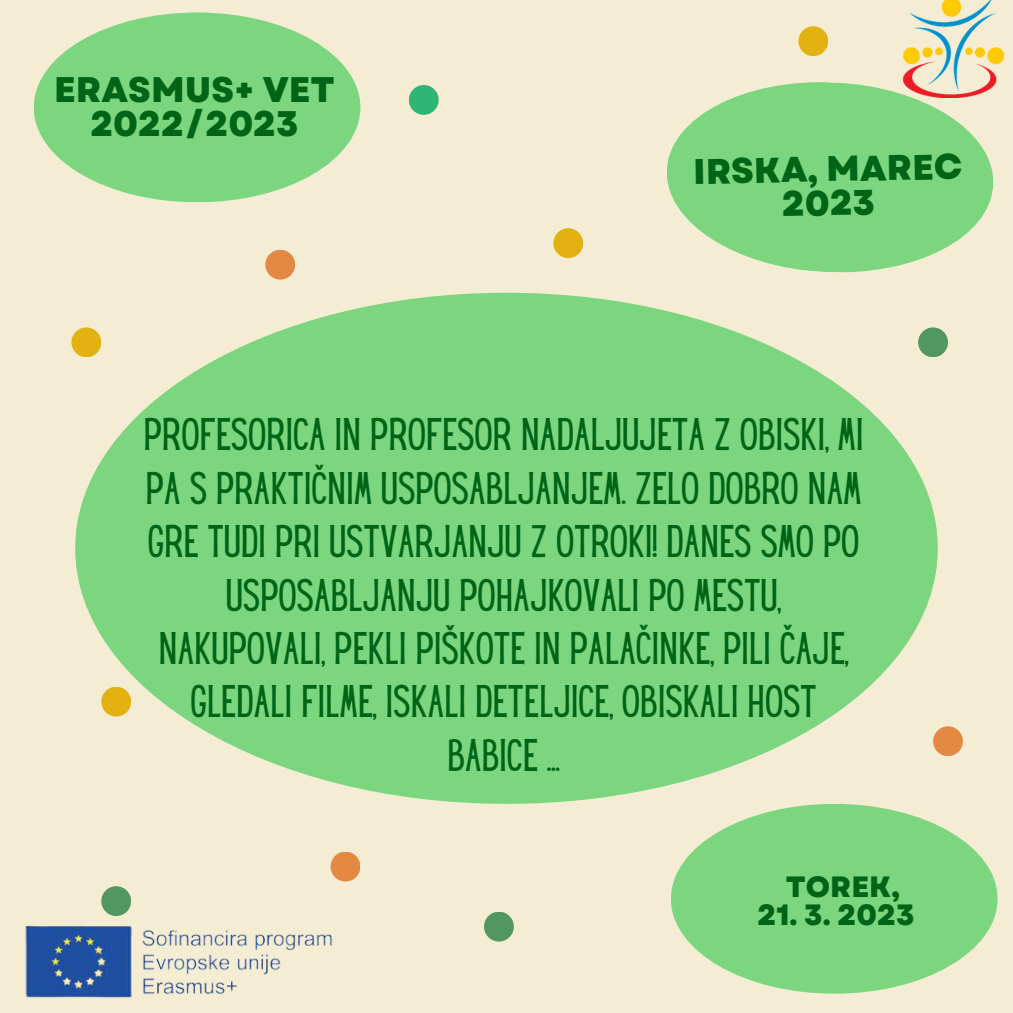
<style>
.page{position:relative;width:1013px;height:1013px;background:#fff}
.page>*{position:absolute;margin:0;border:0;box-sizing:border-box;transform-origin:0 0}
.t1{font:40px/53.5px "Hey Gotcha";letter-spacing:.01em;color:#006416;text-align:center}
.t2{font:800 35.5px/33.8px "Garet";color:#006416;text-align:center}
.t3{font:800 29.25px "Garet";color:#006416}
</style>
<div class="page">
<div style="left:0;top:0;width:1012px;height:1012px;background:#f4edd4"></div>
<div style="left:34px;top:12px;width:326px;height:190px;background:#7cd680;border-radius:50%"></div>
<div style="left:933px;top:726px;width:29px;height:30px;background:#e48943;border-radius:50%"></div>
<div style="left:101px;top:686px;width:30px;height:30px;background:#e2b210;border-radius:50%"></div>
<div style="left:409px;top:85px;width:29px;height:30px;background:#2fb675;border-radius:50%"></div>
<div style="left:101px;top:886px;width:30px;height:30px;background:#529661;border-radius:50%"></div>
<svg style="left:667px;top:82px;width:326px;height:191px;fill:#7cd680"></svg>
<div style="left:671px;top:803px;width:326px;height:190px;background:#7cd680;border-radius:50%"></div>
<div style="left:75px;top:293px;width:862px;height:510px;background:#7cd680;border-radius:50%"></div>
<div style="left:71px;top:327px;width:30px;height:30px;background:#e2b210;border-radius:50%"></div>
<div style="left:798px;top:26px;width:30px;height:30px;background:#e2b210;border-radius:50%"></div>
<div style="left:553px;top:228px;width:30px;height:30px;background:#e2b210;border-radius:50%"></div>
<div style="left:918px;top:327px;width:30px;height:30px;background:#529661;border-radius:50%"></div>
<div style="left:484px;top:911px;width:30px;height:30px;background:#529661;border-radius:50%"></div>
<div style="left:265px;top:250px;width:30px;height:29px;background:#e48943;border-radius:50%"></div>
<div style="left:330px;top:851px;width:30px;height:30px;background:#e48943;border-radius:50%"></div>
<img style="left:25px;top:911px;width:308px;height:87px">
<img style="left:885px;top:0;width:120px;height:98px">
<p class="t2" style="left:54px;top:73px;width:282px">ERASMUS+ VET<br>2022/2023</p>
<p class="t2" style="left:693px;top:154px;width:271px;rotate:-1deg">IRSKA, MAREC<br>2023</p>
<p class="t1" style="left:144px;top:411px;width:721px">PROFESORICA IN PROFESOR NADALJUJETA Z OBISKI, MI PA S PRAKTIČNIM USPOSABLJANJEM. ZELO DOBRO NAM GRE TUDI PRI USTVARJANJU Z OTROKI! DANES SMO PO USPOSABLJANJU POHAJKOVALI PO MESTU, NAKUPOVALI, PEKLI PIŠKOTE IN PALAČINKE, PILI ČAJE, GLEDALI FILME, ISKALI DETELJICE, OBISKALI HOST BABICE .</p>
<p class="t3" style="left:786px;top:866px;width:115px">TOREK,</p>
<p class="t3" style="left:757px;top:893px;width:158px">21. 3. 2023</p>
</div>
